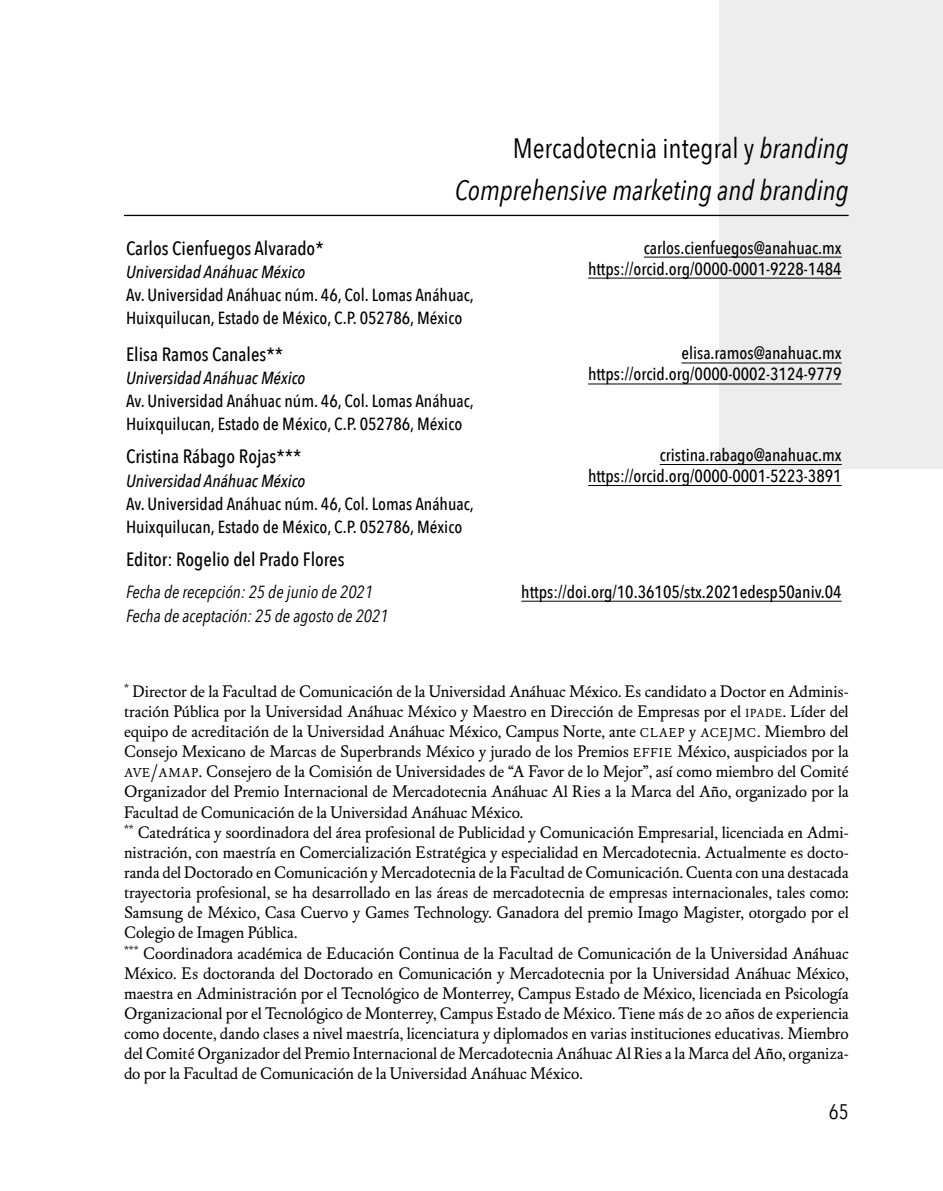
<style>
.page{position:relative;width:943px;height:1191px;background:#fff}
.page>*{position:absolute;margin:0;border:0;box-sizing:border-box;transform-origin:0 0}
.tit_1_INGLES{font:italic 28px "Avenir Next Condensed";color:#000}
.tit_1{font:28px "Avenir Next Condensed";color:#000}
.t1{font:21px "Avenir Next Condensed";color:#000}
.autor{font:500 19.25px "Avenir Next Condensed";color:#000}
.autor_NO_CAB{font:500 19.25px "Avenir Next Condensed";color:#000}
.DATOS_AUTOR{font:500 17.5px/22.8px "Avenir Next Condensed";color:#000}
.CORREO{font:500 17.5px "Avenir Next Condensed";color:#000}
.DATOS_AUTOR-2{font:italic 500 17.5px "Avenir Next Condensed";color:#000}
.DATOS_AUTOR-3{font:italic 17.5px "Avenir Next Condensed";color:#000}
.footnote{font:16.62px/20.1px "DTL Elzevir ST";color:#000;text-align:justify}
.footnote-2{font:12.78px "DTL Elzevir ST";color:#000}
.s1{font-style:italic}
.s2{font-size:11.72px}
.s3{font-size:12.78px}
.s4{font-size:18.38px}
</style>
<div class="page">
<div style="left:719px;top:0;width:224px;height:469px;background:#ededed"></div>
<hr style="left:124px;top:215px;width:724px;height:1px;background:#000">
<hr style="left:644px;top:257px;width:197px;height:1px;background:#000">
<hr style="left:588px;top:278px;width:253px;height:1px;background:#000">
<hr style="left:681px;top:362px;width:160px;height:1px;background:#000">
<hr style="left:588px;top:383px;width:253px;height:1px;background:#000">
<hr style="left:660px;top:464px;width:181px;height:1px;background:#000">
<hr style="left:588px;top:485px;width:253px;height:1px;background:#000">
<hr style="left:521px;top:601px;width:320px;height:1px;background:#000">
<p class="tit_1" style="left:513px;top:125px;width:337px">Mercadotecnia integral y <span class="s1">branding</span></p>
<p class="tit_1_INGLES" style="left:455px;top:173px;width:395px">Comprehensive marketing and branding</p>
<p class="autor" style="left:126px;top:237px;width:199px">Carlos Cienfuegos Alvarado*</p>
<p class="DATOS_AUTOR-2" style="left:126px;top:261px;width:181px">Universidad Anáhuac México</p>
<p class="DATOS_AUTOR" style="left:126px;top:283px;width:349px">Av. Universidad Anáhuac núm. 46, Col. Lomas Anáhuac,<br>Huixquilucan, Estado de México, C.P. 052786, México</p>
<p class="autor" style="left:126px;top:343px;width:158px">Elisa Ramos Canales**</p>
<p class="DATOS_AUTOR-2" style="left:126px;top:367px;width:181px">Universidad Anáhuac México</p>
<p class="DATOS_AUTOR" style="left:126px;top:389px;width:349px">Av. Universidad Anáhuac núm. 46, Col. Lomas Anáhuac,<br>Huixquilucan, Estado de México, C.P. 052786, México</p>
<p class="autor" style="left:126px;top:444px;width:177px">Cristina Rábago Rojas***</p>
<p class="DATOS_AUTOR-2" style="left:126px;top:470px;width:181px">Universidad Anáhuac México</p>
<p class="DATOS_AUTOR" style="left:126px;top:492px;width:349px">Av. Universidad Anáhuac núm. 46, Col. Lomas Anáhuac,<br>Huixquilucan, Estado de México, C.P. 052786, México</p>
<p class="autor_NO_CAB" style="left:126px;top:548px;width:220px">Editor: Rogelio del Prado Flores</p>
<p class="DATOS_AUTOR-3" style="left:126px;top:581px;width:248px">Fecha de recepción: 25 de junio de 2021</p>
<p class="DATOS_AUTOR-3" style="left:126px;top:605px;width:264px">Fecha de aceptación: 25 de agosto de 2021</p>
<p class="CORREO" style="left:644px;top:237px;width:199px">carlos.cienfuegos@anahuac.mx</p>
<p class="CORREO" style="left:588px;top:258px;width:255px">https://orcid.org/0000-0001-9228-1484</p>
<p class="CORREO" style="left:681px;top:343px;width:162px">elisa.ramos@anahuac.mx</p>
<p class="CORREO" style="left:588px;top:364px;width:255px">https://orcid.org/0000-0002-3124-9779</p>
<p class="CORREO" style="left:660px;top:444px;width:183px">cristina.rabago@anahuac.mx</p>
<p class="CORREO" style="left:588px;top:465px;width:255px">https://orcid.org/0000-0001-5223-3891</p>
<p class="CORREO" style="left:521px;top:581px;width:322px">https://doi.org/10.36105/stx.2021edesp50aniv.04</p>
<p class="footnote" style="left:124px;top:681px;width:726px"><sup>*</sup> Director de la Facultad de Comunicación de la Universidad Anáhuac México. Es candidato a Doctor en Adminis&shy;tración Pública por la Universidad Anáhuac México y Maestro en Dirección de Empresas por el <span class="s2">IPA DE</span>. Líder del equipo de acreditación de la Universidad Anáhuac México, Campus Norte, ante <span class="s3">CLAEP</span> y <span class="s3">ACEJMC</span>. Miembro del Consejo Mexicano de Marcas de Superbrands México y jurado de los Premios <span class="s3">EFFI E</span> México, auspiciados por la</p>
<p class="footnote-2" style="left:124px;top:765px;width:46px">AVE<span class="s4">/</span>AMAP</p>
<p class="footnote" style="left:124px;top:762px;width:726px;text-indent:75px">. Consejero de la Comisión de Universidades de “A Favor de lo Mejor”, así como miembro del Comité Organizador del Premio Internacional de Mercadotecnia Anáhuac Al Ries a la Marca del Año, organizado por la Facultad de Comunicación de la Universidad Anáhuac México.</p>
<p class="footnote" style="left:124px;top:822px;width:726px"><sup>**</sup> Catedrática y soordinadora del área profesional de Publicidad y Comunicación Empresarial, licenciada en Admi&shy;nistración, con maestría en Comercialización Estratégica y especialidad en Mercadotecnia. Actualmente es docto&shy;randa del Doctorado en Comunicación y Mercadotecnia de la Facultad de Comunicación. Cuenta con una destacada trayectoria profesional, se ha desarrollado en las áreas de mercadotecnia de empresas internacionales, tales como:<br>Samsung de México, Casa Cuervo y Games Technology. Ganadora del premio Imago Magister, otorgado por el Colegio de Imagen Pública.</p>
<p class="footnote" style="left:124px;top:943px;width:726px"><sup>***</sup> Coordinadora académica de Educación Continua de la Facultad de Comunicación de la Universidad Anáhuac México. Es doctoranda del Doctorado en Comunicación y Mercadotecnia por la Universidad Anáhuac México, maestra en Administración por el Tecnológico de Monterrey, Campus Estado de México, licenciada en Psicología Organizacional por el Tecnológico de Monterrey, Campus Estado de México. Tiene más de 20 años de experiencia como docente, dando clases a nivel maestría, licenciatura y diplomados en varias instituciones educativas. Miembro del Comité Organizador del Premio Internacional de Mercadotecnia Anáhuac Al Ries a la Marca del Año, organiza&shy;do por la Facultad de Comunicación de la Universidad Anáhuac México.</p>
<p class="t1" style="left:828px;top:1094px;width:21px">65</p>
</div>
